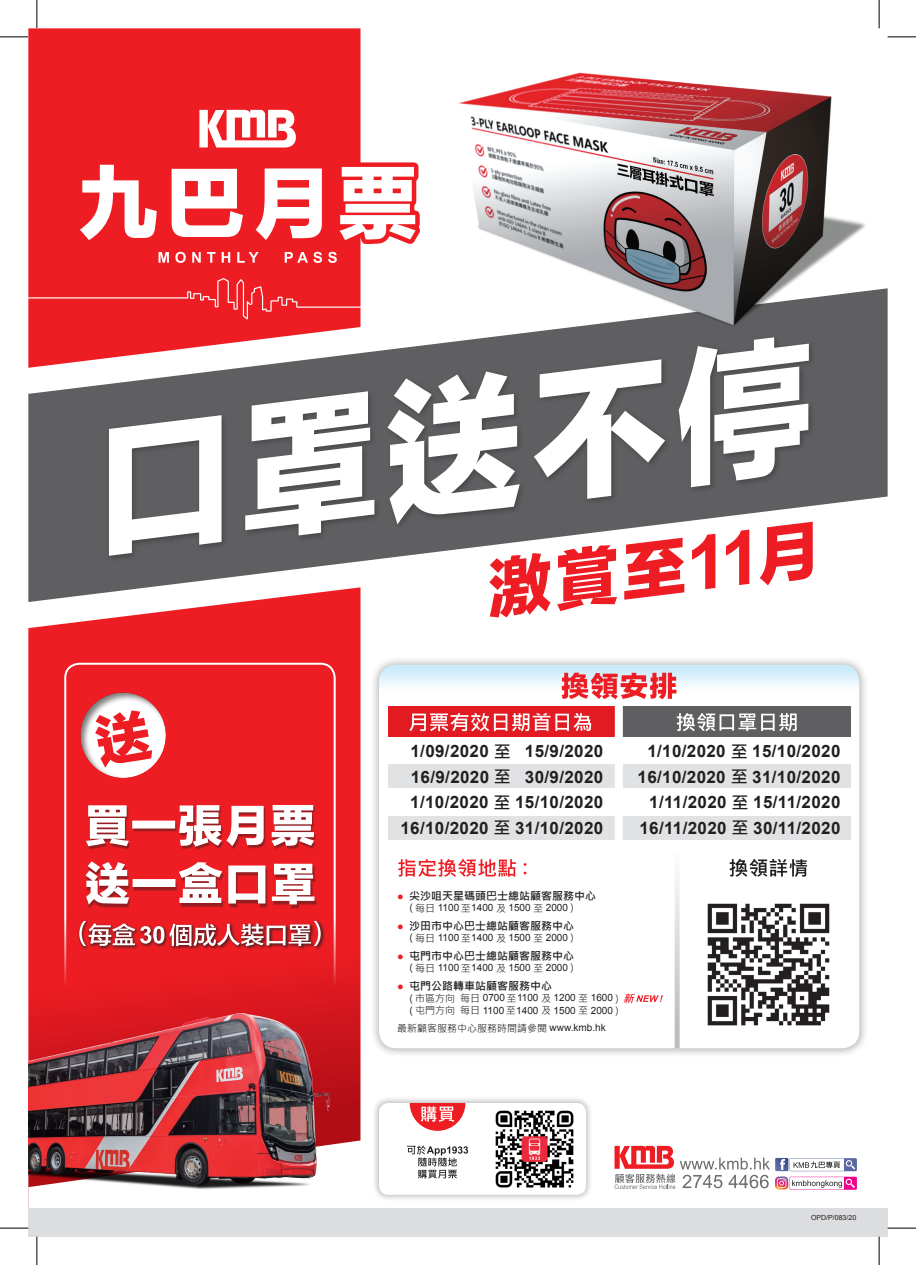
<style>
.page{position:relative;width:916px;height:1265px;background:#fff}
.page>*{position:absolute;margin:0;border:0;box-sizing:border-box;transform-origin:0 0}
.t1{font:700 17px "Arial";letter-spacing:.02em;color:#231f20}
.t2{font:700 11px "Microsoft Jheng Hei";color:#231f20}
.t3{font:10px "Arial";color:#231f20}
.t4{font:10px "Microsoft Jheng Hei";color:#231f20}
.t5{font:7px "Arial";color:#231f20}
.s1{font-family:"Microsoft Jheng Hei"}
.s2{font-family:"Arial";color:#ee1d23}
.s3{font-family:"Arial"}
</style>
<div class="page">
<svg style="left:28px;top:602px;width:332px;height:536px;background:#ec2d32"></svg>
<div style="left:28px;top:28px;width:332px;height:250px;background:#ee1d23"></div>
<svg style="left:63px;top:661px;width:274px;height:335px;background:#ed2127"></svg>
<img style="left:28px;top:996px;width:319px;height:142px">
<svg style="left:28px;top:288px;width:859px;height:314px;fill:#5f5f62"></svg>
<div style="left:28px;top:1207px;width:859px;height:29px;background:#dcdddf"></div>
<div style="left:86px;top:806px;width:231px;height:44px;background:#231f20;opacity:.45"></div>
<svg style="left:86px;top:805px;width:228px;height:41px"></svg>
<div style="left:86px;top:862px;width:231px;height:46px;background:#231f20;opacity:.45"></div>
<svg style="left:85px;top:861px;width:229px;height:43px"></svg>
<div style="left:78px;top:919px;width:247px;height:31px;background:#231f20;opacity:.75"></div>
<svg style="left:79px;top:920px;width:242px;height:26px"></svg>
<svg style="left:67px;top:679px;width:112px;height:112px"></svg>
<div style="left:370px;top:655px;width:498px;height:402px;background:#231f20;opacity:.3"></div>
<div style="left:379px;top:664px;width:480px;height:384px;background:#fff;border-radius:17px"></div>
<div style="left:379px;top:664px;width:480px;height:26px;background:linear-gradient(to bottom,#c2e8f9,#f8fcfe)"></div>
<svg style="left:561px;top:672px;width:115px;height:27px;background:#ed787e"></svg>
<div style="left:388px;top:764px;width:462px;height:23px;background:#e1e2e4"></div>
<div style="left:388px;top:816px;width:462px;height:23px;background:#e1e2e4"></div>
<div style="left:388px;top:706px;width:228px;height:31px;background:#e21a21"></div>
<div style="left:622px;top:706px;width:228px;height:31px;background:#5f5f62"></div>
<div style="left:615px;top:702px;width:8px;height:146px;background:#fff"></div>
<svg style="left:676px;top:713px;width:120px;height:18px"></svg>
<svg style="left:409px;top:713px;width:182px;height:18px"></svg>
<svg style="left:674px;top:876px;width:5px;height:172px"></svg>
<img style="left:707px;top:903px;width:123px;height:123px">
<div style="left:372px;top:1096px;width:221px;height:105px;background:#231f20;opacity:.3"></div>
<div style="left:379px;top:1102px;width:207px;height:92px;background:#fff;border-radius:9px"></div>
<img style="left:495px;top:1110px;width:79px;height:78px">
<svg style="left:407px;top:1145px;width:61px;height:33px"></svg>
<svg style="left:410px;top:1102px;width:55px;height:28px"></svg>
<svg style="left:614px;top:1145px;width:243px;height:44px"></svg>
<img style="left:442px;top:72px;width:426px;height:274px">
<svg style="left:489px;top:563px;width:324px;height:55px"></svg>
<svg style="left:66px;top:156px;width:354px;height:107px"></svg>
<svg style="left:199px;top:110px;width:101px;height:37px"></svg>
<svg style="left:28px;top:278px;width:340px;height:41px;background:#ef2d32"></svg>
<div style="left:106px;top:334px;width:710px;height:229px;background:#231f20;opacity:.4"></div>
<svg style="left:109px;top:329px;width:700px;height:231px;fill:#5f5f62"></svg>
<svg style="left:623px;top:993px;width:40px;height:10px"></svg>
<svg style="left:729px;top:859px;width:78px;height:17px"></svg>
<svg style="left:398px;top:859px;width:128px;height:17px"></svg>
<svg style="left:0;top:37px;width:28px;height:1px"></svg>
<svg style="left:887px;top:37px;width:29px;height:1px"></svg>
<svg style="left:887px;top:1227px;width:29px;height:1px"></svg>
<svg style="left:37px;top:0;width:1px;height:28px"></svg>
<svg style="left:0;top:1138px;width:386px;height:126px"></svg>
<svg style="left:878px;top:0;width:2px;height:28px"></svg>
<svg style="left:878px;top:1236px;width:2px;height:28px"></svg>
<p class="t1" style="left:410px;top:740px;width:194px">1/09/2020 <span class="s1">至</span> 15/9/2020</p>
<p class="t1" style="left:411px;top:765px;width:194px">16/9/2020 <span class="s1">至</span> 30/9/2020</p>
<p class="t1" style="left:410px;top:791px;width:194px">1/10/2020 <span class="s1">至</span> 15/10/2020</p>
<p class="t1" style="left:400px;top:816px;width:204px">16/10/2020 <span class="s1">至</span> 31/10/2020</p>
<p class="t1" style="left:647px;top:740px;width:194px">1/10/2020 <span class="s1">至</span> 15/10/2020</p>
<p class="t1" style="left:637px;top:765px;width:204px">16/10/2020 <span class="s1">至</span> 31/10/2020</p>
<p class="t1" style="left:649px;top:791px;width:193px">1/11/2020 <span class="s1">至</span> 15/11/2020</p>
<p class="t1" style="left:639px;top:816px;width:202px">16/11/2020 <span class="s1">至</span> 30/11/2020</p>
<p class="t2" style="left:397px;top:889px;width:201px"><span class="s2">●</span> 尖沙咀天星碼頭巴士總站顧客服務中心</p>
<p class="t3" style="left:409px;top:901px;width:169px"><span class="s1">( 每日</span> 1100<span class="s1">至</span>1400 <span class="s1">及</span> 1500 <span class="s1">至</span> 2000<span class="s1">）</span></p>
<p class="t2" style="left:397px;top:919px;width:179px"><span class="s2">●</span> 沙田市中心巴士總站顧客服務中心</p>
<p class="t3" style="left:409px;top:931px;width:169px"><span class="s1">( 每日</span> 1100<span class="s1">至</span>1400 <span class="s1">及</span> 1500 <span class="s1">至</span> 2000<span class="s1">）</span></p>
<p class="t2" style="left:397px;top:949px;width:179px"><span class="s2">●</span> 屯門市中心巴士總站顧客服務中心</p>
<p class="t3" style="left:409px;top:961px;width:169px"><span class="s1">( 每日</span> 1100<span class="s1">至</span>1400 <span class="s1">及</span> 1500 <span class="s1">至</span> 2000<span class="s1">）</span></p>
<p class="t2" style="left:397px;top:979px;width:157px"><span class="s2">●</span> 屯門公路轉車站顧客服務中心</p>
<p class="t3" style="left:409px;top:991px;width:214px"><span class="s1">( 市區方向 每日</span> 0700<span class="s1">至</span>1100 <span class="s1">及</span> 1200 <span class="s1">至</span> 1600<span class="s1">）</span></p>
<p class="t3" style="left:409px;top:1003px;width:214px"><span class="s1">( 屯門方向 每日</span> 1100<span class="s1">至</span>1400 <span class="s1">及</span> 1500 <span class="s1">至</span> 2000<span class="s1">）</span></p>
<p class="t4" style="left:397px;top:1021px;width:210px">最新顧客服務中心服務時間請參閱 <span class="s3">www.kmb.hk</span></p>
<p class="t5" style="left:811px;top:1212px;width:47px">OPD/P/083/20</p>
</div>
